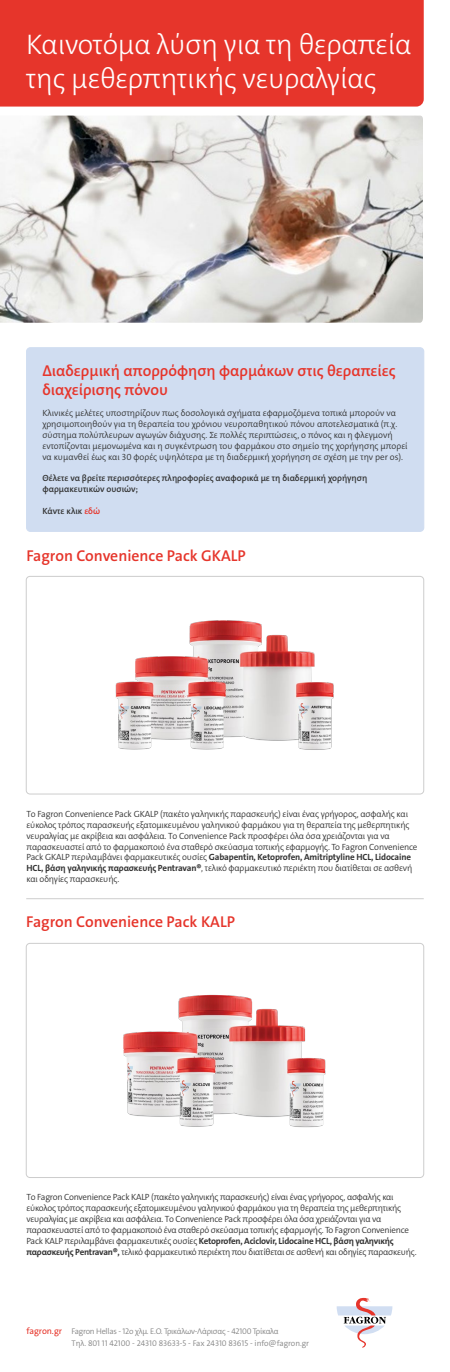
<style>
.page{position:relative;width:450px;height:1372px;background:#fff}
.page>*{position:absolute;margin:0;border:0;box-sizing:border-box;transform-origin:0 0}
.t1{font:28.5px/34.2px "The Sans LP3 Lig";letter-spacing:-.01em;color:#fff}
.t2{font:15.75px/18.9px "The Sans LP6 Se Bld";color:#e6352b}
.t3{font:9px/10.8px "The Sans LP4 Se Lig";letter-spacing:-.015em;color:#333}
.t4{font:9px "The Sans LP7 Bld";letter-spacing:-.025em;color:#333}
.t5{font:9px/10.8px "The Sans LP6 Se Bld";color:#333}
.t6{font:8.25px/12px "The Sans LP4 Se Lig";letter-spacing:-.02em;color:#858585}
.s1{color:#e6352b}
.s2{font-family:"The Sans LP4 Se Lig"}
.s3{font-family:"The Sans LP7 Bld"}
.s4{font-family:"The Sans LP5 Plain";font-size:9px;color:#e6352b}
</style>
<div class="page">
<img style="left:94px;top:994px;width:261px;height:184px">
<img style="left:82px;top:620px;width:285px;height:175px">
<div style="left:0;top:0;width:424px;height:107px;background:#e6352b"></div>
<img style="left:0;top:116px;width:423px;height:207px">
<div style="left:27px;top:348px;width:397px;height:183px;background:#d0ddf1;border-radius:4px"></div>
<div style="left:26px;top:347px;width:398px;height:185px;border:1px solid #d0ddf1;border-radius:4px"></div>
<div style="left:26px;top:576px;width:398px;height:218px;border:1px solid #cdcdcd;border-radius:4px"></div>
<div style="left:26px;top:942px;width:398px;height:235px;border:1px solid #cdcdcd;border-radius:4px"></div>
<hr style="left:26px;top:898px;width:398px;height:1px;background:#cdcdcd">
<svg style="left:337px;top:1297px;width:55px;height:50px"></svg>
<h1 class="t1" style="left:26px;top:27px;width:387px">Καινοτόμα λύση για τη θεραπεία της μεθερπητικής νευραλγίας</h1>
<h2 class="t2" style="left:42px;top:361px;width:355px">∆ιαδερμική απορρόφηση φαρμάκων στις θεραπείες διαχείρισης πόνου</h2>
<p class="t3" style="left:42px;top:408px;width:367px">Κλινικές μελέτες υποστηρίζουν πως δοσολογικά σχήματα εφαρμοζόμενα τοπικά μπορούν να χρησιμοποιηθούν για τη θεραπεία του χρόνιου νευροπαθητικού πόνου αποτελεσματικά (π.χ. σύστημα πολύπλευρων αγωγών διάχυσης. Σε πολλές περιπτώσεις, ο πόνος και η φλεγμονή εντοπίζονται μεμονωμένα και η συγκέντρωση του φαρμάκου στο σημείο της χορήγησης μπορεί να κυμανθεί έως και 30 φορές υψηλότερα με τη διαδερμική χορήγηση σε σχέση με την per os).</p>
<p class="t5" style="left:42px;top:472px;width:326px">Θέλετε να βρείτε περισσότερες πληροφορίες αναφορικά με τη διαδερμική χορήγηση φαρμακευτικών ουσιών;</p>
<p class="t5" style="left:42px;top:505px;width:59px">Κάντε κλικ <span class="s1">εδώ</span></p>
<h2 class="t2" style="left:26px;top:546px;width:221px">Fagron Convenience Pack GKALP</h2>
<p class="t3" style="left:26px;top:808px;width:393px">Tο Fagron Convenience Pack GKALP (πακέτο γαληνικής παρασκευής) είναι ένας γρήγορος, ασφαλής και εύκολος τρόπος παρασκευής εξατομικευμένου γαληνικού φαρμάκου για τη θεραπεία της μεθερπητικής νευραλγίας με ακρίβεια και ασφάλεια. Tο Convenience Pack προσφέρει όλα όσα χρειάζονται για να παρασκευαστεί από το φαρμακοποιό ένα σταθερό σκεύασμα τοπικής εφαρμογής. To Fagron Convenience</p>
<p class="t4" style="left:26px;top:851px;width:386px"><span class="s2">Pack GKALP περιλαμβάνει φαρμακευτικές ουσίες</span> Gabapentin, Ketoprofen, Amitriptyline HCL, Lidocaine</p>
<p class="t3" style="left:26px;top:862px;width:387px"><span class="s3">HCL, βάση γαληνικής παρασκευής Pentravan®</span>, τελικό φαρμακευτικό περιέκτη που διατίθεται σε ασθενή και οδηγίες παρασκευής.</p>
<h2 class="t2" style="left:26px;top:912px;width:210px">Fagron Convenience Pack KALP</h2>
<p class="t3" style="left:26px;top:1191px;width:384px">Tο Fagron Convenience Pack KALP (πακέτο γαληνικής παρασκευής) είναι ένας γρήγορος, ασφαλής και εύκολος τρόπος παρασκευής εξατομικευμένου γαληνικού φαρμάκου για τη θεραπεία της μεθερπητικής νευραλγίας με ακρίβεια και ασφάλεια. Tο Convenience Pack προσφέρει όλα όσα χρειάζονται για να παρασκευαστεί από το φαρμακοποιό ένα σταθερό σκεύασμα τοπικής εφαρμογής. To Fagron Convenience</p>
<p class="t4" style="left:26px;top:1234px;width:369px"><span class="s2">Pack KALP περιλαμβάνει φαρμακευτικές ουσίες</span> Ketoprofen, Aciclovir, Lidocaine HCL, βάση γαληνικής</p>
<p class="t3" style="left:26px;top:1245px;width:392px"><span class="s3">παρασκευής Pentravan®,</span> τελικό φαρμακευτικό περιέκτη που διατίθεται σε ασθενή και οδηγίες παρασκευής.</p>
<p class="t6" style="left:71px;top:1324px;width:239px;text-indent:-45px"><span class="s4">fagron.gr</span> Fagron Hellas - 12o χλμ. Ε.Ο. Τρικάλων-Λάρισας - 42100 Τρίκαλα<br>Tηλ. 801 11 42100 - 24310 83633-5 - Fax 24310 83615 - info@fagron.gr</p>
</div>
